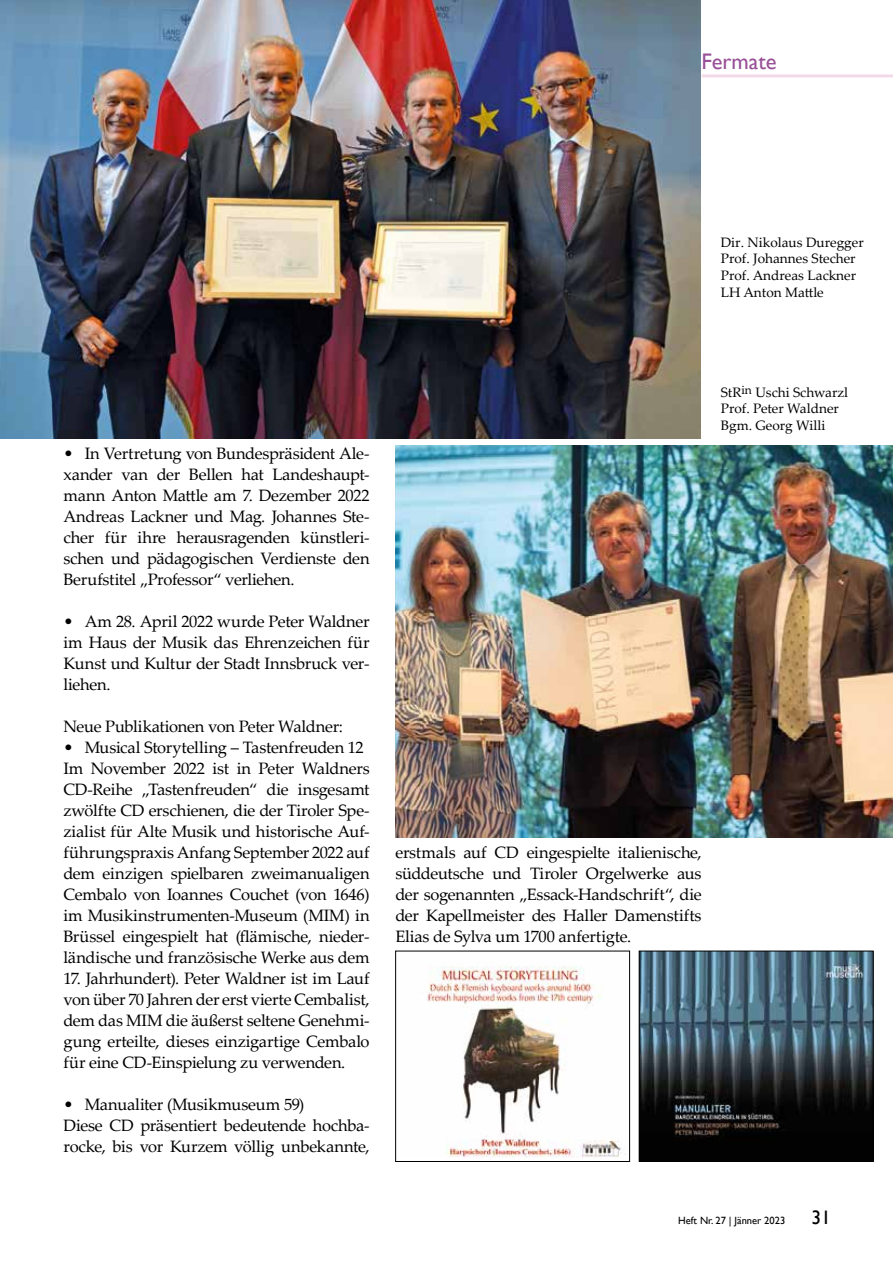
<style>
.page{position:relative;width:893px;height:1263px;background:#fff}
.page>*{position:absolute;margin:0;border:0;box-sizing:border-box;transform-origin:0 0}
.t1{font:22.5px "Gill Sans";color:#985197}
.t2{font:19.5px "Gill Sans";color:#000}
.t3{font:16.5px/21px "Palatino Linotype";letter-spacing:-.015em;color:#000;text-align:justify}
.t4{font:13.65px/16.6px "Palatino Linotype";color:#000}
.t5{font:10.5px "Gill Sans";color:#000}
</style>
<div class="page">
<hr style="left:702px;top:74px;width:191px;height:3px;background:#f3dae8">
<img style="left:395px;top:445px;width:498px;height:392px">
<img style="left:427px;top:966px;width:195px;height:192px">
<div style="left:395px;top:951px;width:235px;height:211px;border:1px solid #000"></div>
<img style="left:641px;top:953px;width:230px;height:207px">
<div style="left:639px;top:951px;width:234px;height:211px;border:1px solid #000"></div>
<img style="left:0;top:0;width:700px;height:438px">
<h1 class="t1" style="left:701px;top:49px;width:77px">Fermate</h1>
<p class="t4" style="left:721px;top:233px;width:145px">Dir. Nikolaus Duregger<br>Prof. Johannes Stecher<br>Prof. Andreas Lackner<br>LH Anton Mattle</p>
<p class="t3" style="left:63px;top:442px;width:308px">• In Vertretung von Bundespräsident Ale&shy;xander van der Bellen hat Landeshaupt&shy;mann Anton Mattle am 7. Dezember 2022<br>Andreas Lackner und Mag. Johannes Ste&shy;cher für ihre herausragenden künstleri&shy;schen und pädagogischen Verdienste den Berufstitel „Professor“ verliehen.</p>
<p class="t3" style="left:63px;top:610px;width:308px">• Am 28. April 2022 wurde Peter Waldner im Haus der Musik das Ehrenzeichen für Kunst und Kultur der Stadt Innsbruck ver&shy;liehen.</p>
<p class="t3" style="left:63px;top:715px;width:281px">Neue Publikationen von Peter Waldner:</p>
<p class="t3" style="left:63px;top:736px;width:308px;text-align:left">• Musical Storytelling – Tastenfreuden 12<br>Im November 2022 ist in Peter Waldners CD-Reihe „Tastenfreuden“ die insgesamt zwölfte CD erschienen, die der Tiroler Spe&shy;zialist für Alte Musik und historische Auf&shy;führungspraxis Anfang September 2022 auf dem einzigen spielbaren zweimanualigen Cembalo von Ioannes Couchet (von 1646) im Musikinstrumenten-Museum (MIM) in Brüssel eingespielt hat (flämische, nieder&shy;ländische und französische Werke aus dem</p>
<p class="t3" style="left:63px;top:967px;width:308px">17. Jahrhundert). Peter Waldner ist im Lauf von über 70 Jahren der erst vierte Cembalist, dem das MIM die äußerst seltene Genehmi&shy;gung erteilte, dieses einzigartige Cembalo für eine CD-Einspielung zu verwenden.</p>
<p class="t3" style="left:63px;top:1093px;width:308px;text-align:left">• Manualiter (Musikmuseum 59)<br>Diese CD präsentiert bedeutende hochba&shy;rocke, bis vor Kurzem völlig unbekannte,</p>
<p class="t4" style="left:721px;top:383px;width:129px">StR<sup>in</sup> Uschi Schwarzl<br>Prof. Peter Waldner<br>Bgm. Georg Willi</p>
<p class="t3" style="left:395px;top:841px;width:308px">erstmals auf CD eingespielte italienische, süddeutsche und Tiroler Orgelwerke aus der sogenannten „Essack-Handschrift“, die der Kapellmeister des Haller Damenstifts Elias de Sylva um 1700 anfertigte.</p>
<p class="t5" style="left:678px;top:1214px;width:108px">Heft Nr. 27 | Jänner 2023</p>
<p class="t2" style="left:811px;top:1206px;width:21px">31</p>
</div>
